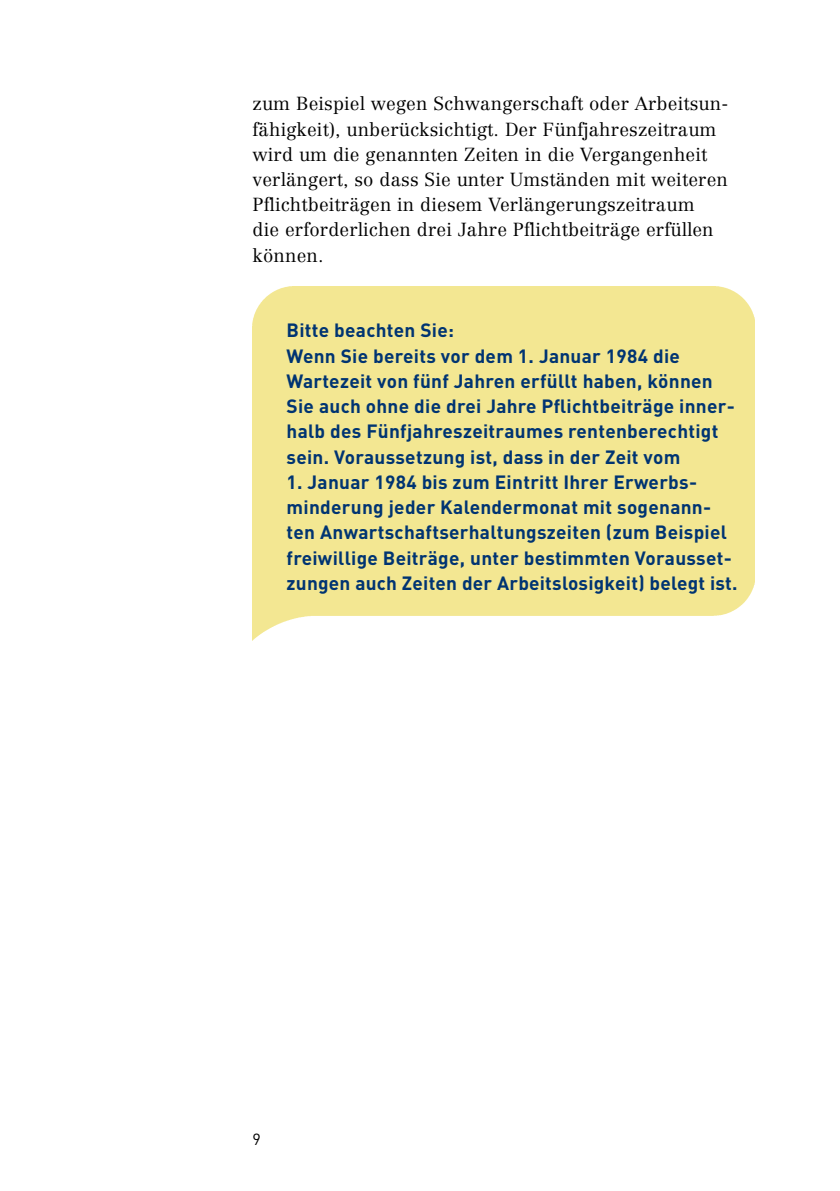
<style>
.page{position:relative;width:840px;height:1191px;background:#fff}
.page>*{position:absolute;margin:0;border:0;box-sizing:border-box;transform-origin:0 0}
.t1{font:700 19px/25.2px "DIN";letter-spacing:.015em;color:#003472}
.t2{font:300 18.6px/25.2px "Centennial LT Pro";letter-spacing:.01em;color:#000}
.t3{font:16px "DIN";color:#000}
</style>
<div class="page">
<p class="t2" style="left:252px;top:91px;width:477px">zum Beispiel wegen Schwangerschaft oder Arbeitsun&shy;fähigkeit), unberücksichtigt. Der Fünfjahreszeitraum wird um die genannten Zeiten in die Vergangenheit verlängert, so dass Sie unter Umständen mit weiteren Pflichtbeiträgen in diesem Verlängerungszeitraum<br>die erforderlichen drei Jahre Pflichtbeiträge erfüllen können.</p>
<p class="t1" style="left:286px;top:317px;width:169px">Bitte beachten Sie:</p>
<p class="t1" style="left:286px;top:342px;width:449px">Wenn Sie bereits vor dem 1. Januar 1984 die Wartezeit von fünf Jahren erfüllt haben, können Sie auch ohne die drei Jahre Pflichtbeiträge inner&shy;halb des Fünfjahreszeitraumes rentenberechtigt sein. Voraussetzung ist, dass in der Zeit vom</p>
<p class="t1" style="left:286px;top:468px;width:452px">1. Januar 1984 bis zum Eintritt Ihrer Erwerbs&shy;minderung jeder Kalendermonat mit sogenann&shy;ten Anwartschaftserhaltungszeiten (zum Beispiel freiwillige Beiträge, unter bestimmten Vorausset&shy;zungen auch Zeiten der Arbeitslosigkeit) belegt ist.</p>
<p class="t3" style="left:252px;top:1129px;width:10px">9</p>
</div>
